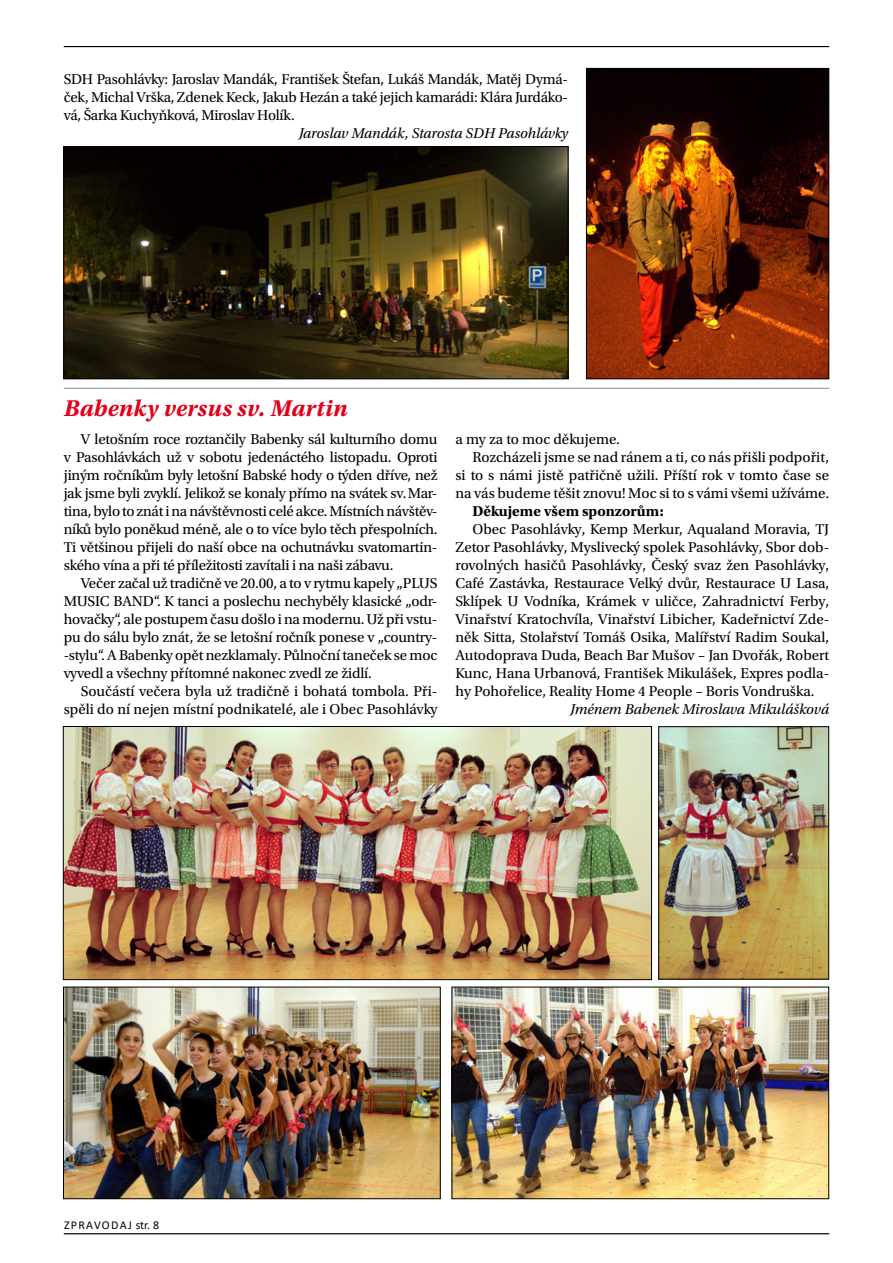
<style>
.page{position:relative;width:893px;height:1263px;background:#fff}
.page>*{position:absolute;margin:0;border:0;box-sizing:border-box;transform-origin:0 0}
.t1{font:italic 700 24px "Utopia Std";letter-spacing:.01em;color:#e2001a}
.t2{font:15px/18px "Utopia Std";letter-spacing:-.01em;color:#000;text-align:justify}
.t3{font:italic 15px "Utopia Std";color:#000}
.t4{font:700 15px "Utopia Std";color:#000}
.t5{font:12px "Calibri";letter-spacing:.105em;color:#000}
</style>
<div class="page">
<hr style="left:64px;top:1233px;width:765px;height:1px;background:#000">
<hr style="left:64px;top:46px;width:765px;height:1px;background:#000">
<img style="left:65px;top:148px;width:501px;height:229px">
<div style="left:63px;top:146px;width:505px;height:233px;border:1px solid #000"></div>
<img style="left:588px;top:70px;width:239px;height:307px">
<div style="left:586px;top:68px;width:243px;height:311px;border:1px solid #000"></div>
<hr style="left:64px;top:388px;width:765px;height:1px;background:#9c9e9f">
<img style="left:65px;top:728px;width:585px;height:250px">
<div style="left:63px;top:726px;width:589px;height:254px;border:1px solid #000"></div>
<img style="left:660px;top:728px;width:167px;height:249px">
<div style="left:658px;top:726px;width:171px;height:253px;border:1px solid #000"></div>
<img style="left:65px;top:989px;width:374px;height:208px">
<div style="left:63px;top:987px;width:378px;height:212px;border:1px solid #000"></div>
<img style="left:454px;top:989px;width:373px;height:208px">
<div style="left:452px;top:987px;width:377px;height:212px;border:1px solid #000"></div>
<p class="t2" style="left:64px;top:70px;width:506px">SDH Pasohlávky: Jaroslav Mandák, František Štefan, Lukáš Mandák, Matěj Dymá&shy;ček, Michal Vrška, Zdenek Keck, Jakub Hezán a také jejich kamarádi: Klára Jurdáko&shy;vá, Šarka Kuchyňková, Miroslav Holík.</p>
<p class="t3" style="left:299px;top:125px;width:271px">Jaroslav Mandák, Starosta SDH Pasohlávky</p>
<h1 class="t1" style="left:64px;top:394px;width:285px">Babenky versus sv. Martin</h1>
<p class="t2" style="left:64px;top:430px;width:375px;text-indent:17px">V letošním roce roztančily Babenky sál kulturního domu v Pasohlávkách už v sobotu jedenáctého listopadu. Oproti jiným ročníkům byly letošní Babské hody o týden dříve, než jak jsme byli zvyklí. Jelikož se konaly přímo na svátek sv.Mar&shy;tina, bylo to znát i na návštěvnosti celé akce. Místních návštěv&shy;níků bylo poněkud méně, ale o to více bylo těch přespolních.<br>Ti většinou přijeli do naší obce na ochutnávku svatomartin&shy;ského vína a při té příležitosti zavítali i na naši zábavu.</p>
<p class="t2" style="left:81px;top:574px;width:358px">Večer začal už tradičně ve 20.00, a to v rytmu kapely „PLUS</p>
<p class="t2" style="left:64px;top:592px;width:375px">MUSIC BAND“. K tanci a poslechu nechyběly klasické „odr-</p>
<p class="t2" style="left:64px;top:610px;width:375px">hovačky“, ale postupem času došlo i na modernu. Už při vstu-</p>
<p class="t2" style="left:64px;top:628px;width:373px">pu do sálu bylo znát, že se letošní ročník ponese v „country-</p>
<p class="t2" style="left:69px;top:646px;width:370px">stylu“. A Babenky opět nezklamaly. Půlnoční taneček se moc</p>
<p class="t2" style="left:64px;top:664px;width:310px">vyvedl a všechny přítomné nakonec zvedl ze židlí.</p>
<p class="t2" style="left:81px;top:682px;width:358px">Součástí večera byla už tradičně i bohatá tombola. Při-</p>
<p class="t2" style="left:64px;top:700px;width:375px">spěli do ní nejen místní podnikatelé, ale i Obec Pasohlávky</p>
<p class="t2" style="left:455px;top:430px;width:166px">a my za to moc děkujeme.</p>
<p class="t2" style="left:472px;top:448px;width:358px">Rozcházeli jsme se nad ránem a ti, co nás přišli podpořit,</p>
<p class="t2" style="left:455px;top:466px;width:375px">si to s námi jistě patřičně užili. Příští rok v tomto čase se</p>
<p class="t2" style="left:455px;top:484px;width:375px">na vás budeme těšit znovu! Moc si to s vámi všemi užíváme.</p>
<p class="t4" style="left:472px;top:502px;width:193px">Děkujeme všem sponzorům:</p>
<p class="t2" style="left:455px;top:520px;width:375px;text-indent:17px">Obec Pasohlávky, Kemp Merkur, Aqualand Moravia, TJ Zetor Pasohlávky, Myslivecký spolek Pasohlávky, Sbor dob&shy;rovolných hasičů Pasohlávky, Český svaz žen Pasohlávky, Café Zastávka, Restaurace Velký dvůr, Restaurace U Lasa, Sklípek U Vodníka, Krámek v uličce, Zahradnictví Ferby, Vinařství Kratochvíla, Vinařství Libicher, Kadeřnictví Zde&shy;něk Sitta, Stolařství Tomáš Osika, Malířství Radim Soukal, Autodoprava Duda, Beach Bar Mušov – Jan Dvořák, Robert Kunc, Hana Urbanová, František Mikulášek, Expres podla&shy;hy Pohořelice, Reality Home 4 People – Boris Vondruška.</p>
<p class="t3" style="left:570px;top:701px;width:260px">Jménem Babenek Miroslava Mikulášková</p>
<p class="t5" style="left:64px;top:1216px;width:97px">ZPRAVODAJ str. 8</p>
</div>
